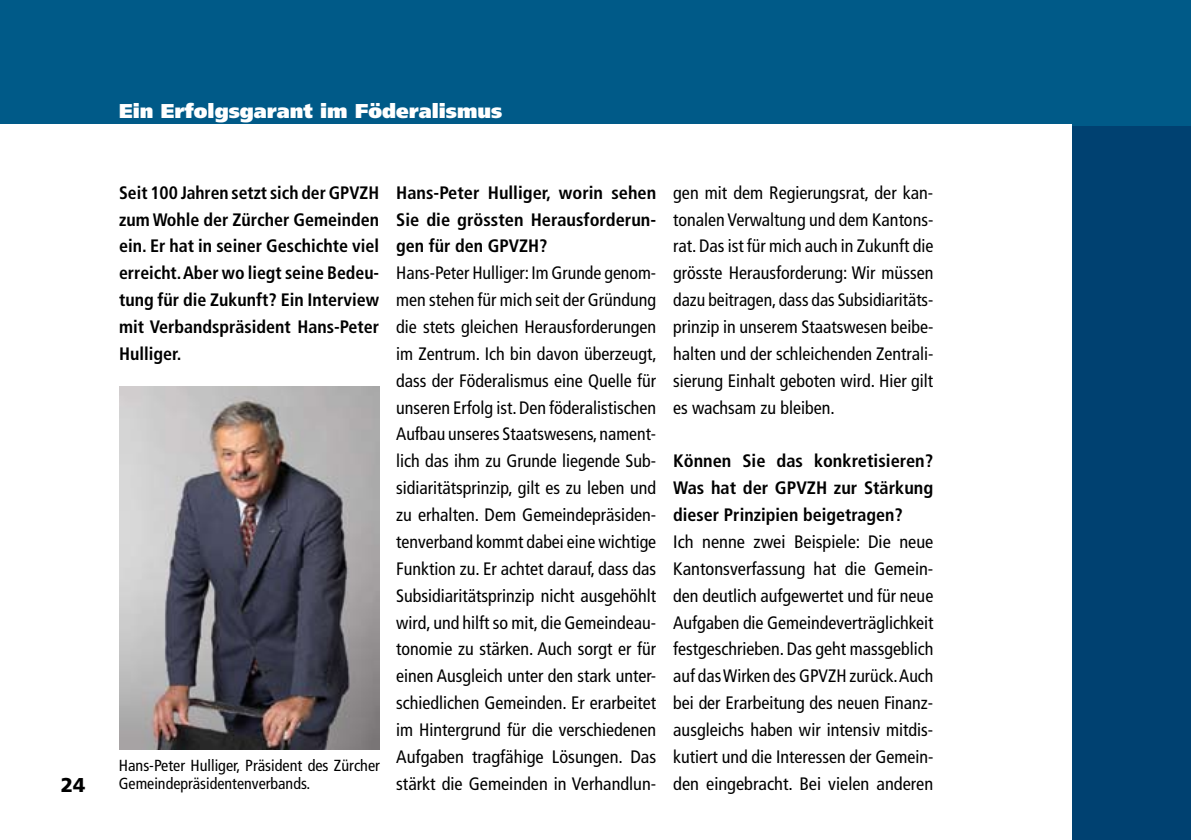
<style>
.page{position:relative;width:1191px;height:840px;background:#fff}
.page>*{position:absolute;margin:0;border:0;box-sizing:border-box;transform-origin:0 0}
.t1{font:900 20px "Frutiger";color:#fff}
.t2{font:900 20px "Frutiger";color:#000}
.t3{font:condensed 18px/26.8px "Frutiger";color:#000;text-align:justify}
.t4{font:700 condensed 18px/26.8px "Frutiger";color:#000;text-align:justify}
.t5{font:condensed 16px/18px "Frutiger";color:#000}
</style>
<div class="page">
<div style="left:0;top:0;width:1191px;height:839px;background:#004171"></div>
<div style="left:0;top:0;width:1191px;height:126px;background:#005a88"></div>
<div style="left:0;top:125px;width:1071px;height:714px;background:#fff"></div>
<img style="left:119px;top:386px;width:260px;height:363px">
<p class="t2" style="left:61px;top:772px;width:26px">24</p>
<p class="t1" style="left:119px;top:99px;width:385px">Ein Erfolgsgarant im Föderalismus</p>
<p class="t4" style="left:119px;top:179px;width:262px">Seit 100 Jahren setzt sich der GPVZH zum Wohle der Zürcher Gemeinden ein. Er hat in seiner Geschichte viel erreicht. Aber wo liegt seine Bedeu&shy;tung für die Zukunft? Ein Interview mit Verbandspräsident Hans-Peter Hulliger.</p>
<p class="t4" style="left:396px;top:179px;width:261px">Hans-Peter Hulliger, worin sehen Sie die grössten Herausforderun&shy;gen für den GPVZH?</p>
<p class="t3" style="left:396px;top:259px;width:262px">Hans-Peter Hulliger: Im Grunde genom&shy;men stehen für mich seit der Gründung die stets gleichen Herausforderungen im Zentrum. Ich bin davon überzeugt, dass der Föderalismus eine Quelle für unseren Erfolg ist. Den föderalistischen Aufbau unseres Staatswesens, nament&shy;lich das ihm zu Grunde liegende Sub&shy;sidiaritätsprinzip, gilt es zu leben und zu erhalten. Dem Gemeindepräsiden&shy;tenverband kommt dabei eine wichtige Funktion zu. Er achtet darauf, dass das Subsidiaritätsprinzip nicht ausgehöhlt wird, und hilft so mit, die Gemeindeau&shy;tonomie zu stärken. Auch sorgt er für einen Ausgleich unter den stark unter&shy;schiedlichen Gemeinden. Er erarbeitet im Hintergrund für die verschiedenen Aufgaben tragfähige Lösungen. Das stärkt die Gemeinden in Verhandlun-</p>
<p class="t5" style="left:119px;top:756px;width:263px">Hans-Peter Hulliger, Präsident des Zürcher<br>Gemeindepräsidentenverbands.</p>
<p class="t3" style="left:673px;top:179px;width:261px">gen mit dem Regierungsrat, der kan&shy;tonalen Verwaltung und dem Kantons&shy;rat. Das ist für mich auch in Zukunft die grösste Herausforderung: Wir müssen dazu beitragen, dass das Subsidiaritäts&shy;prinzip in unserem Staatswesen beibe&shy;halten und der schleichenden Zentrali&shy;sierung Einhalt geboten wird. Hier gilt es wachsam zu bleiben.</p>
<p class="t4" style="left:673px;top:447px;width:261px">Können Sie das konkretisieren?<br>Was hat der GPVZH zur Stärkung dieser Prinzipien beigetragen?</p>
<p class="t3" style="left:673px;top:528px;width:262px">Ich nenne zwei Beispiele: Die neue Kantonsverfassung hat die Gemein&shy;den deutlich aufgewertet und für neue Aufgaben die Gemeindeverträglichkeit festgeschrieben. Das geht massgeblich auf das Wirken des GPVZH zurück. Auch bei der Erarbeitung des neuen Finanz&shy;ausgleichs haben wir intensiv mitdis&shy;kutiert und die Interessen der Gemein&shy;den eingebracht. Bei vielen anderen</p>
</div>
